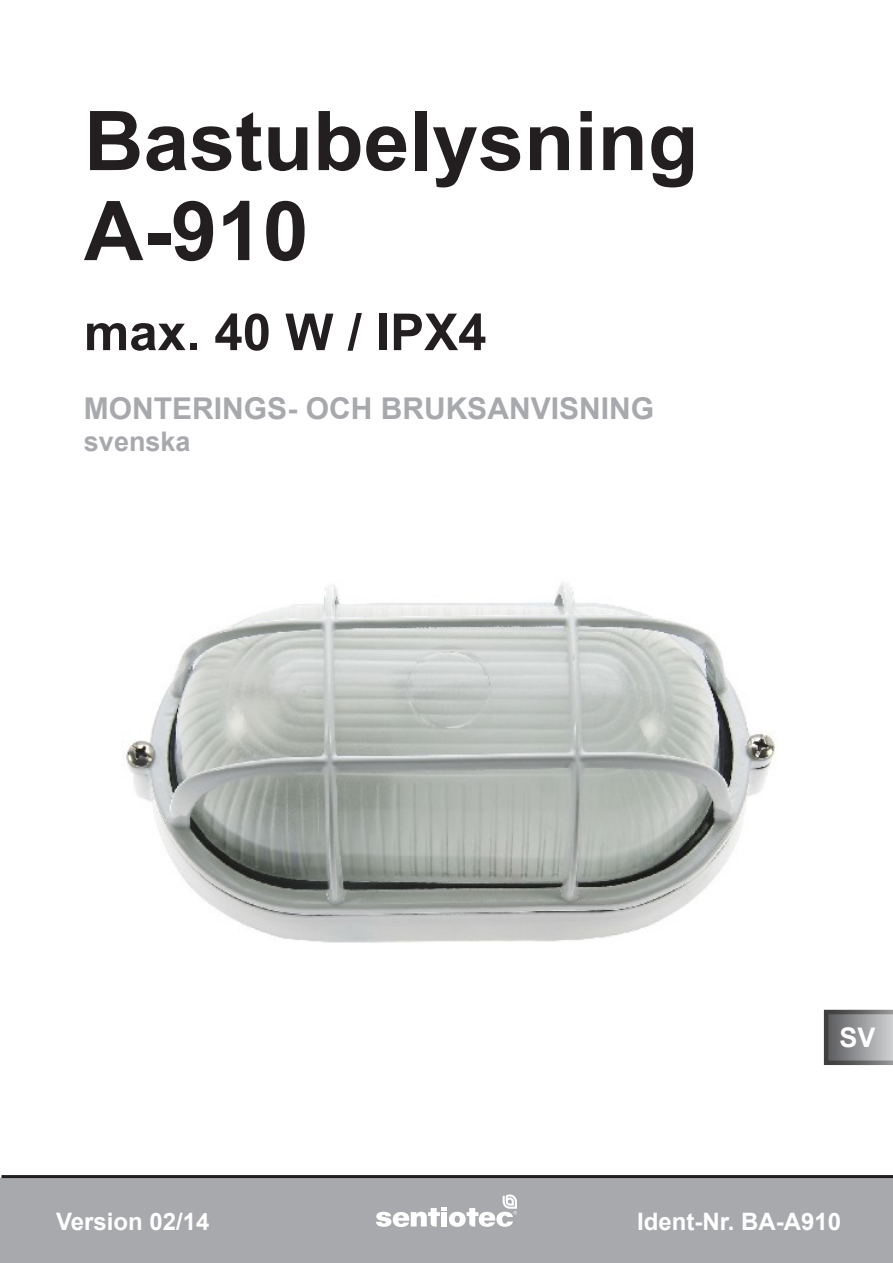
<style>
.page{position:relative;width:893px;height:1263px;background:#fff}
.page>*{position:absolute;margin:0;border:0;box-sizing:border-box;transform-origin:0 0}
.t1{font:700 82.5px/90px "Arial";color:#231f20}
.t2{font:700 51px "Arial";color:#231f20}
.t3{font:700 30px "Arial";color:#a8a9ad}
.t4{font:700 27px "Arial";color:#a8a9ad}
.Fließtext{font:700 27px "Arial";color:#fff}
.Fließtext_fett{font:700 24px "Arial";color:#fff}
</style>
<div class="page">
<img style="left:123px;top:582px;width:654px;height:361px">
<div style="left:0;top:1177px;width:893px;height:86px;background:#a8a9ad"></div>
<hr style="left:2px;top:1175px;width:891px;height:3px;background:#231f20">
<svg style="left:376px;top:1194px;width:141px;height:33px"></svg>
<svg style="left:824px;top:1010px;width:69px;height:55px;background:#8a8a8d"></svg>
<p class="t1" style="left:84px;top:97px;width:616px">Bastubelysning<br>A-910</p>
<p class="t2" style="left:84px;top:296px;width:404px">max. 40 W / IPX4</p>
<p class="t3" style="left:84px;top:387px;width:571px">MONTERINGS- OCH BRUKSANVISNING</p>
<p class="t4" style="left:84px;top:422px;width:108px">svenska</p>
<p class="Fließtext" style="left:839px;top:1018px;width:38px">SV</p>
<p class="Fließtext_fett" style="left:56px;top:1205px;width:155px">Version 02/14</p>
<p class="Fließtext_fett" style="left:637px;top:1205px;width:206px">Ident-Nr. BA-A910</p>
</div>
